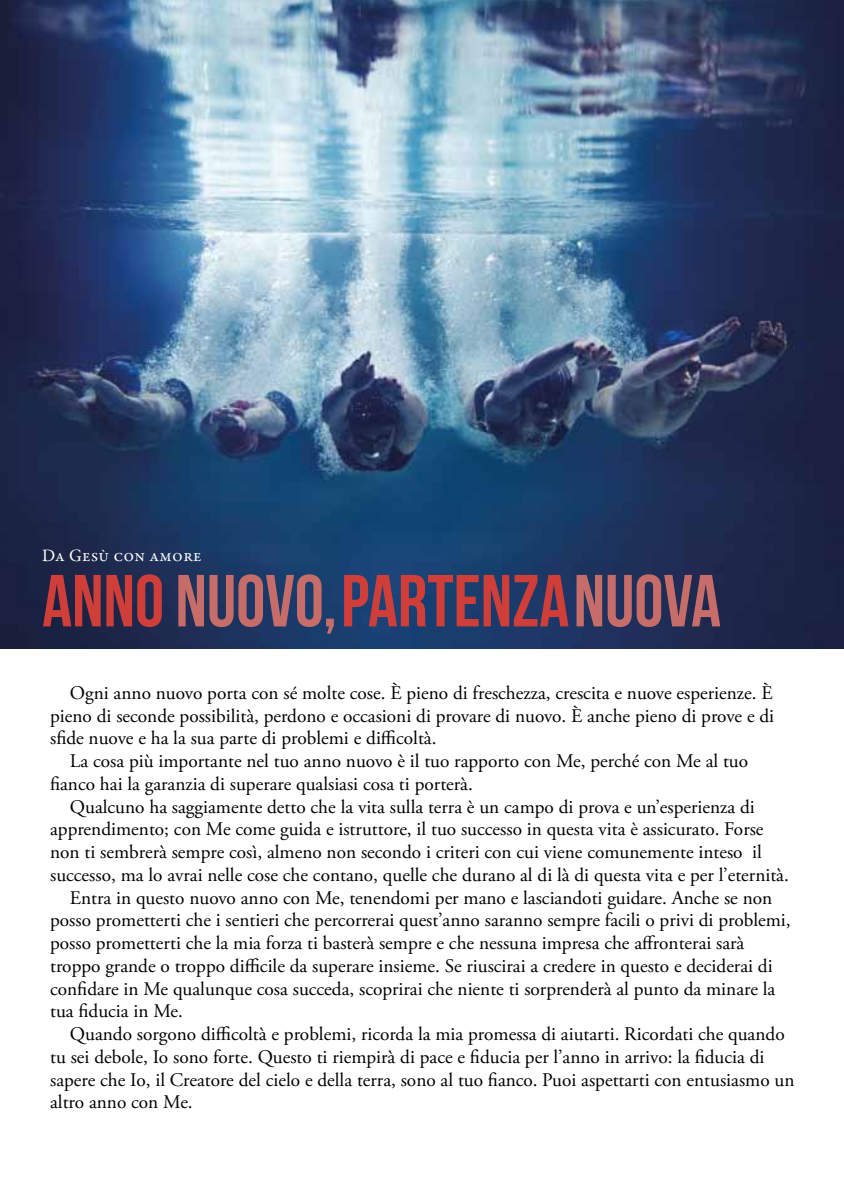
<style>
.page{position:relative;width:844px;height:1191px;background:#fff}
.page>*{position:absolute;margin:0;border:0;box-sizing:border-box;transform-origin:0 0}
.t1{font:73.5px "Bebas Neue";color:#cf3e39}
.t2{font:19.25px/22.8px "Adobe Garamond Pro";color:#000;text-align:justify}
.t3{font:17.5px "Garamond Premr Pro";letter-spacing:.015em;color:#fff}
.s1{color:#c76d69}
</style>
<div class="page">
<img style="left:0;top:0;width:843px;height:648px">
<p class="t3" style="left:42px;top:544px;width:161px">Da Gesù con amore</p>
<h1 class="t1" style="left:42px;top:560px;width:678px">ANNO <span class="s1">NUOVO,</span>PARTENZA<span class="s1">NUOVA</span></h1>
<p class="t2" style="left:50px;top:682px;width:725px;text-indent:20px">Ogni anno nuovo porta con sé molte cose. È pieno di freschezza, crescita e nuove esperienze. È pieno di seconde possibilità, perdono e occasioni di provare di nuovo. È anche pieno di prove e di sfide nuove e ha la sua parte di problemi e difficoltà.</p>
<p class="t2" style="left:50px;top:750px;width:699px;text-indent:20px">La cosa più importante nel tuo anno nuovo è il tuo rapporto con Me, perché con Me al tuo fianco hai la garanzia di superare qualsiasi cosa ti porterà.</p>
<p class="t2" style="left:70px;top:795px;width:686px">Qualcuno ha saggiamente detto che la vita sulla terra è un campo di prova e un’esperienza di</p>
<p class="t2" style="left:50px;top:818px;width:714px">apprendimento; con Me come guida e istruttore, il tuo successo in questa vita è assicurato. Forse</p>
<p class="t2" style="left:50px;top:841px;width:713px">non ti sembrerà sempre così, almeno non secondo i criteri con cui viene comunemente inteso il</p>
<p class="t2" style="left:50px;top:864px;width:740px">successo, ma lo avrai nelle cose che contano, quelle che durano al di là di questa vita e per l’eternità.</p>
<p class="t2" style="left:70px;top:886px;width:703px">Entra in questo nuovo anno con Me, tenendomi per mano e lasciandoti guidare. Anche se non</p>
<p class="t2" style="left:50px;top:909px;width:741px">posso prometterti che i sentieri che percorrerai quest’anno saranno sempre facili o privi di problemi,</p>
<p class="t2" style="left:50px;top:932px;width:695px">posso prometterti che la mia forza ti basterà sempre e che nessuna impresa che affronterai sarà</p>
<p class="t2" style="left:50px;top:955px;width:723px">troppo grande o troppo difficile da superare insieme. Se riuscirai a credere in questo e deciderai di</p>
<p class="t2" style="left:50px;top:978px;width:726px">confidare in Me qualunque cosa succeda, scoprirai che niente ti sorprenderà al punto da minare la</p>
<p class="t2" style="left:50px;top:1000px;width:134px">tua fiducia in Me.</p>
<p class="t2" style="left:70px;top:1023px;width:716px">Quando sorgono difficoltà e problemi, ricorda la mia promessa di aiutarti. Ricordati che quando</p>
<p class="t2" style="left:50px;top:1046px;width:715px">tu sei debole, Io sono forte. Questo ti riempirà di pace e fiducia per l’anno in arrivo: la fiducia di</p>
<p class="t2" style="left:50px;top:1069px;width:745px">sapere che Io, il Creatore del cielo e della terra, sono al tuo fianco. Puoi aspettarti con entusiasmo un</p>
<p class="t2" style="left:50px;top:1091px;width:144px">altro anno con Me.</p>
</div>
